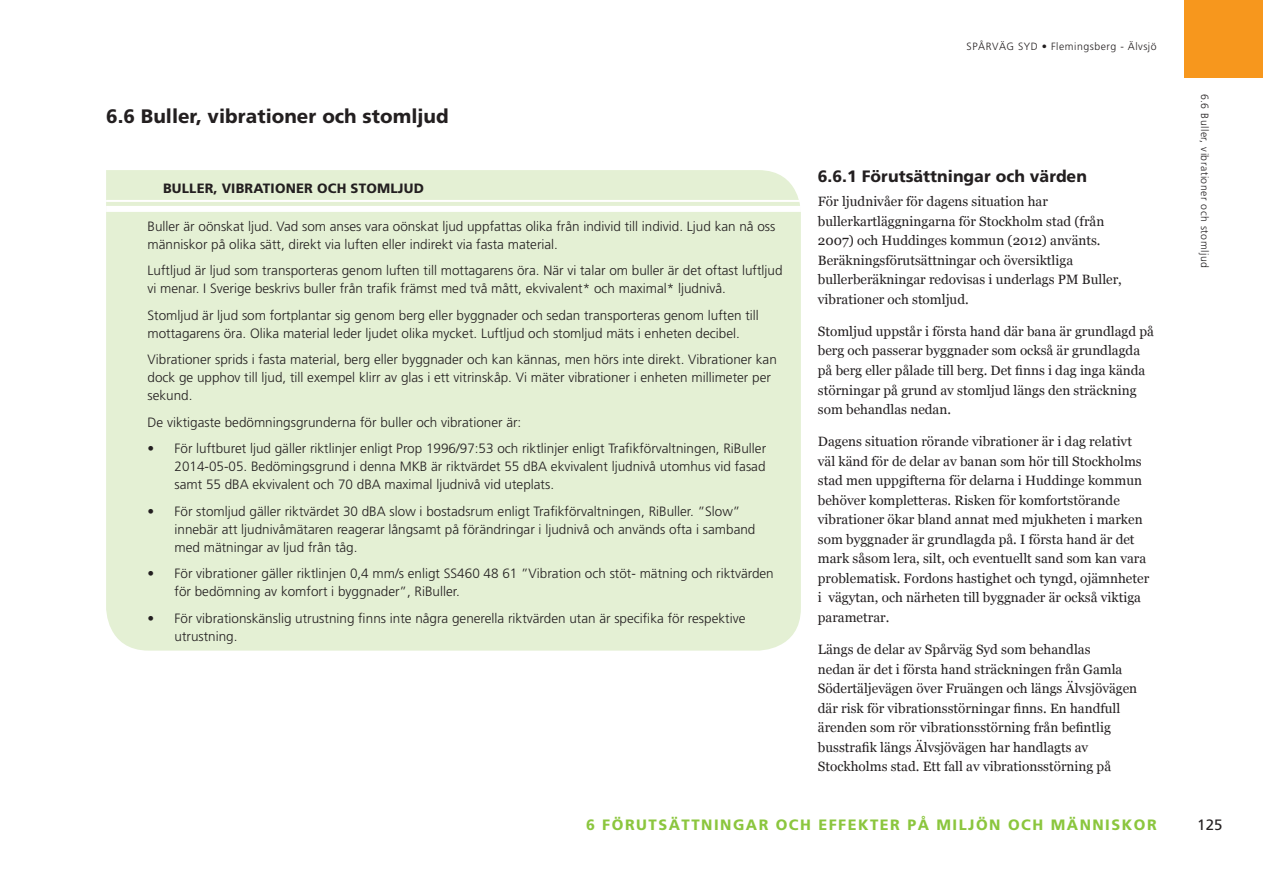
<style>
.page{position:relative;width:1263px;height:893px;background:#fff}
.page>*{position:absolute;margin:0;border:0;box-sizing:border-box;transform-origin:0 0}
.t1{font:800 19.5px "Frutiger SLLOTF";color:#231f20}
.Rubrik_3_copy{font:800 16.5px "Frutiger SLLOTF";color:#231f20}
.t2{font:800 15px "Frutiger SLLOTF";letter-spacing:.1em;color:#8bc63e}
.t3{font:15px "Frutiger SLLOTF";color:#231f20}
.Brödtext_faktaruta{font:300 13.5px/18px "Frutiger SLLOTF";color:#231f20}
.Brödtext{font:13.5px/19.5px "Georgia";color:#231f20}
.Rubrik_faktaruta{font:800 13.5px "Frutiger SLLOTF";letter-spacing:.015em;color:#231f20}
.t4{font:300 10.5px "Frutiger SLLOTF";letter-spacing:.05em;color:#231f20}
</style>
<div class="page">
<div style="left:1185px;top:0;width:78px;height:78px;background:#f7971d"></div>
<div style="left:106px;top:170px;width:695px;height:481px;background:#e4f0d4"></div>
<hr style="left:106px;top:200px;width:695px;height:2px;background:#fff">
<div style="left:106px;top:206px;width:695px;height:6px;background:#fff"></div>
<p class="t1" style="left:106px;top:104px;width:344px">6.6 Buller, vibrationer och stomljud</p>
<p class="Rubrik_faktaruta" style="left:163px;top:180px;width:262px">BULLER, VIBRATIONER OCH STOMLJUD</p>
<p class="Brödtext_faktaruta" style="left:148px;top:217px;width:629px">Buller är oönskat ljud. Vad som anses vara oönskat ljud uppfattas olika från individ till individ. Ljud kan nå oss människor på olika sätt, direkt via luften eller indirekt via fasta material.</p>
<p class="Brödtext_faktaruta" style="left:148px;top:262px;width:637px">Luftljud är ljud som transporteras genom luften till mottagarens öra. När vi talar om buller är det oftast luftljud vi menar. I Sverige beskrivs buller från trafik främst med två mått, ekvivalent* och maximal* ljudnivå.</p>
<p class="Brödtext_faktaruta" style="left:148px;top:306px;width:613px">Stomljud är ljud som fortplantar sig genom berg eller byggnader och sedan transporteras genom luften till mottagarens öra. Olika material leder ljudet olika mycket. Luftljud och stomljud mäts i enheten decibel.</p>
<p class="Brödtext_faktaruta" style="left:148px;top:351px;width:631px">Vibrationer sprids i fasta material, berg eller byggnader och kan kännas, men hörs inte direkt. Vibrationer kan dock ge upphov till ljud, till exempel klirr av glas i ett vitrinskåp. Vi mäter vibrationer i enheten millimeter per sekund.</p>
<p class="Brödtext_faktaruta" style="left:148px;top:413px;width:375px">De viktigaste bedömningsgrunderna för buller och vibrationer är:</p>
<p class="Brödtext_faktaruta" style="left:175px;top:440px;width:593px;text-align:justify;text-indent:-27px">• För luftburet ljud gäller riktlinjer enligt Prop 1996/97:53 och riktlinjer enligt Trafikförvaltningen, RiBuller 2014-05-05. Bedömingsgrund i denna MKB är riktvärdet 55 dBA ekvivalent ljudnivå utomhus vid fasad samt 55 dBA ekvivalent och 70 dBA maximal ljudnivå vid uteplats.</p>
<p class="Brödtext_faktaruta" style="left:175px;top:502px;width:582px;text-indent:-27px">• För stomljud gäller riktvärdet 30 dBA slow i bostadsrum enligt Trafikförvaltningen, RiBuller. ”Slow” innebär att ljudnivåmätaren reagerar långsamt på förändringar i ljudnivå och används ofta i samband med mätningar av ljud från tåg.</p>
<p class="Brödtext_faktaruta" style="left:175px;top:565px;width:601px;text-indent:-27px">• För vibrationer gäller riktlinjen 0,4 mm/s enligt SS460 48 61 ”Vibration och stöt- mätning och riktvärden för bedömning av komfort i byggnader”, RiBuller.</p>
<p class="Brödtext_faktaruta" style="left:175px;top:609px;width:572px;text-indent:-27px">• För vibrationskänslig utrustning finns inte några generella riktvärden utan är specifika för respektive utrustning.</p>
<p class="t4" style="left:967px;top:41px;width:192px">SPÅRVÄG SYD • Flemingsberg - Älvsjö</p>
<p class="Rubrik_3_copy" style="left:818px;top:167px;width:271px">6.6.1 Förutsättningar och värden</p>
<p class="Brödtext" style="left:818px;top:192px;width:305px">För ljudnivåer för dagens situation har bullerkartläggningarna för Stockholm stad (från 2007) och Huddinges kommun (2012) använts.<br>Beräkningsförutsättningar och översiktliga bullerberäkningar redovisas i underlags PM Buller, vibrationer och stomljud.</p>
<p class="Brödtext" style="left:818px;top:322px;width:338px">Stomljud uppstår i första hand där bana är grundlagd på berg och passerar byggnader som också är grundlagda på berg eller pålade till berg. Det finns i dag inga kända störningar på grund av stomljud längs den sträckning som behandlas nedan.</p>
<p class="Brödtext" style="left:818px;top:432px;width:333px">Dagens situation rörande vibrationer är i dag relativt väl känd för de delar av banan som hör till Stockholms stad men uppgifterna för delarna i Huddinge kommun behöver kompletteras. Risken för komfortstörande vibrationer ökar bland annat med mjukheten i marken som byggnader är grundlagda på. I första hand är det mark såsom lera, silt, och eventuellt sand som kan vara problematisk. Fordons hastighet och tyngd, ojämnheter i vägytan, och närheten till byggnader är också viktiga parametrar.</p>
<p class="Brödtext" style="left:818px;top:640px;width:321px">Längs de delar av Spårväg Syd som behandlas<br>nedan är det i första hand sträckningen från Gamla Södertäljevägen över Fruängen och längs Älvsjövägen där risk för vibrationsstörningar finns. En handfull ärenden som rör vibrationsstörning från befintlig busstrafik längs Älvsjövägen har handlagts av Stockholms stad. Ett fall av vibrationsstörning på</p>
<p class="t2" style="left:586px;top:816px;width:572px">6 FÖRUTSÄTTNINGAR OCH EFFEKTER PÅ MILJÖN OCH MÄNNISKOR</p>
<p class="t4" style="left:1211px;top:94px;width:176px;rotate:90deg">6.6 Buller, vibrationer och stomljud</p>
<p class="t3" style="left:1197px;top:816px;width:27px">125</p>
</div>
